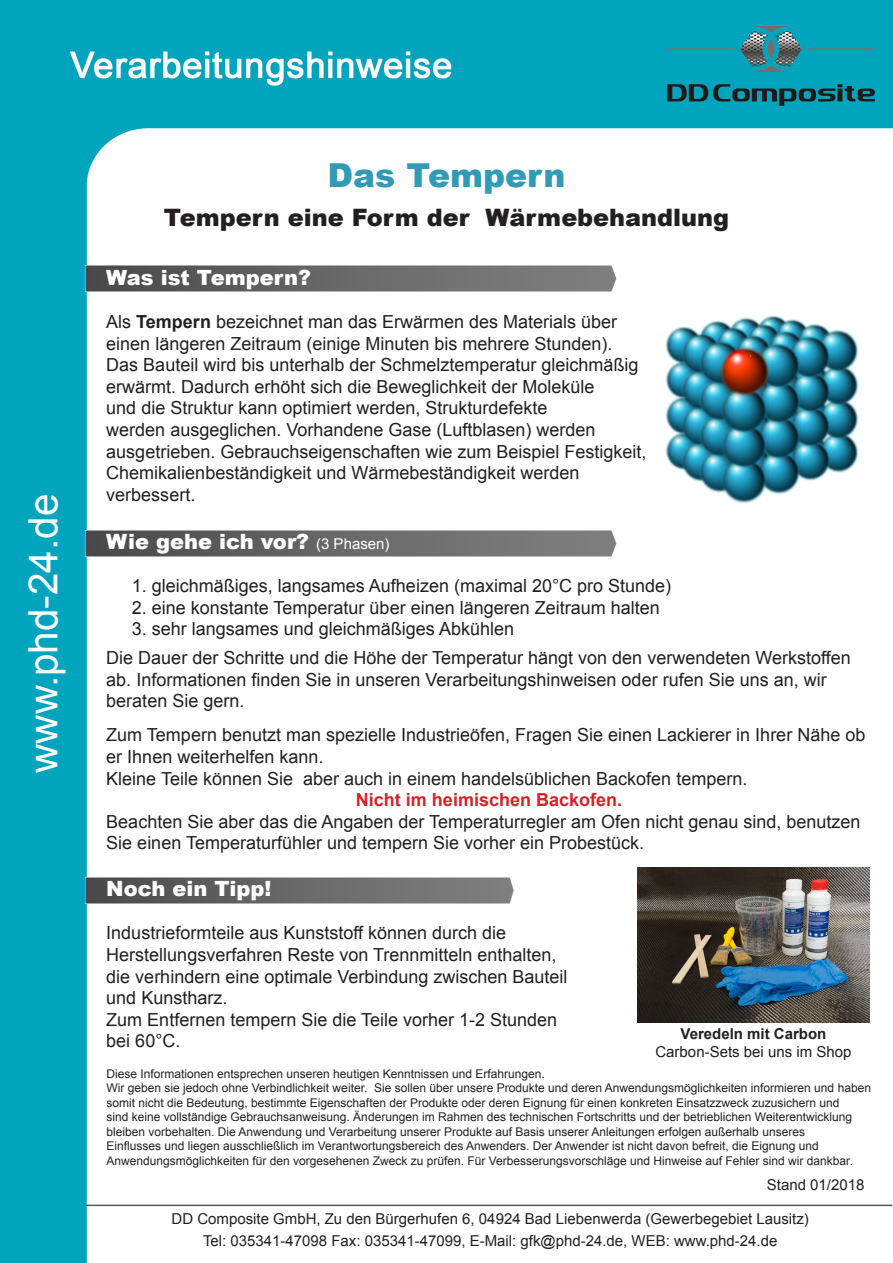
<style>
.page{position:relative;width:893px;height:1263px;background:#fff}
.page>*{position:absolute;margin:0;border:0;box-sizing:border-box;transform-origin:0 0}
.t1{font:40.5px "Arial";color:#fff}
.t2{font:900 33px "Arial";color:#319bb5}
.t3{font:900 24px "Arial";color:#231f20}
.t4{font:900 21px "Arial";color:#fff}
.t5{font:18px/21.6px "Arial";color:#231f20}
.t6{font:700 18px "Arial";color:#d1232a}
.t7{font:15px/21.6px "Arial";color:#231f20;text-align:center}
.t8{font:700 15px "Arial";color:#231f20}
.t9{font:12px/14.4px "Arial";color:#231f20}
.s1{font-weight:700}
.s2{font-weight:400;font-size:15px}
</style>
<div class="page">
<img style="left:0;top:0;width:893px;height:1263px">
<hr style="left:86px;top:1204px;width:806px;height:2px;background:#57585a">
<img style="left:86px;top:265px;width:531px;height:27px">
<img style="left:86px;top:877px;width:428px;height:26px">
<img style="left:86px;top:530px;width:531px;height:26px">
<img style="left:638px;top:867px;width:231px;height:155px">
<img style="left:654px;top:297px;width:216px;height:216px">
<h1 class="t1" style="left:17px;top:773px;width:281px;rotate:-90deg">www.phd-24.de</h1>
<p class="t2" style="left:328px;top:151px;width:240px">Das Tempern</p>
<p class="t3" style="left:164px;top:200px;width:567px">Tempern eine Form der Wärmebehandlung</p>
<p class="t4" style="left:106px;top:262px;width:206px">Was ist Tempern?</p>
<p class="t5" style="left:106px;top:311px;width:512px">Als <span class="s1">Tempern</span> bezeichnet man das Erwärmen des Materials über einen längeren Zeitraum (einige Minuten bis mehrere Stunden).</p>
<p class="t5" style="left:106px;top:354px;width:542px">Das Bauteil wird bis unterhalb der Schmelztemperatur gleichmäßig erwärmt. Dadurch erhöht sich die Beweglichkeit der Moleküle<br>und die Struktur kann optimiert werden, Strukturdefekte<br>werden ausgeglichen. Vorhandene Gase (Luftblasen) werden ausgetrieben. Gebrauchseigenschaften wie zum Beispiel Festigkeit, Chemikalienbeständigkeit und Wärmebeständigkeit werden verbessert.</p>
<p class="t4" style="left:106px;top:526px;width:285px">Wie gehe ich vor? <span class="s2">(3 Phasen)</span></p>
<p class="t5" style="left:132px;top:575px;width:541px">1. gleichmäßiges, langsames Aufheizen (maximal 20°C pro Stunde)</p>
<p class="t5" style="left:132px;top:597px;width:529px">2. eine konstante Temperatur über einen längeren Zeitraum halten</p>
<p class="t5" style="left:132px;top:618px;width:384px">3. sehr langsames und gleichmäßiges Abkühlen</p>
<p class="t5" style="left:106px;top:647px;width:746px">Die Dauer der Schritte und die Höhe der Temperatur hängt von den verwendeten Werkstoffen ab. Informationen finden Sie in unseren Verarbeitungshinweisen oder rufen Sie uns an, wir beraten Sie gern.</p>
<p class="t5" style="left:106px;top:724px;width:761px">Zum Tempern benutzt man spezielle Industrieöfen, Fragen Sie einen Lackierer in Ihrer Nähe ob er Ihnen weiterhelfen kann.</p>
<p class="t5" style="left:106px;top:768px;width:643px">Kleine Teile können Sie aber auch in einem handelsüblichen Backofen tempern.</p>
<p class="t6" style="left:356px;top:788px;width:268px">Nicht im heimischen Backofen.</p>
<p class="t5" style="left:106px;top:811px;width:756px">Beachten Sie aber das die Angaben der Temperaturregler am Ofen nicht genau sind, benutzen<br>Sie einen Temperaturfühler und tempern Sie vorher ein Probestück.</p>
<p class="t4" style="left:106px;top:873px;width:167px">Noch ein Tipp!</p>
<p class="t5" style="left:106px;top:922px;width:463px">Industrieformteile aus Kunststoff können durch die Herstellungsverfahren Reste von Trennmitteln enthalten, die verhindern eine optimale Verbindung zwischen Bauteil und Kunstharz.</p>
<p class="t5" style="left:106px;top:1009px;width:452px">Zum Entfernen tempern Sie die Teile vorher 1-2 Stunden bei 60°C.</p>
<p class="t8" style="left:680px;top:1023px;width:147px">Veredeln mit Carbon</p>
<p class="t7" style="left:655px;top:1041px;width:197px">Carbon-Sets bei uns im Shop</p>
<p class="t9" style="left:107px;top:1067px;width:440px">Diese Informationen entsprechen unseren heutigen Kenntnissen und Erfahrungen.</p>
<p class="t9" style="left:107px;top:1081px;width:766px">Wir geben sie jedoch ohne Verbindlichkeit weiter. Sie sollen über unsere Produkte und deren Anwendungsmöglichkeiten informieren und haben somit nicht die Bedeutung, bestimmte Eigenschaften der Produkte oder deren Eignung für einen konkreten Einsatzzweck zuzusichern und<br>sind keine vollständige Gebrauchsanweisung. Änderungen im Rahmen des technischen Fortschritts und der betrieblichen Weiterentwicklung bleiben vorbehalten. Die Anwendung und Verarbeitung unserer Produkte auf Basis unserer Anleitungen erfolgen außerhalb unseres<br>Einflusses und liegen ausschließlich im Verantwortungsbereich des Anwenders. Der Anwender ist nicht davon befreit, die Eignung und Anwendungsmöglichkeiten für den vorgesehenen Zweck zu prüfen. Für Verbesserungsvorschläge und Hinweise auf Fehler sind wir dankbar.</p>
<p class="t7" style="left:767px;top:1174px;width:99px">Stand 01/2018</p>
<p class="t7" style="left:172px;top:1208px;width:639px">DD Composite GmbH, Zu den Bürgerhufen 6, 04924 Bad Liebenwerda (Gewerbegebiet Lausitz)<br>Tel: 035341-47098 Fax: 035341-47099, E-Mail: gfk@phd-24.de, WEB: www.phd-24.de</p>
</div>
